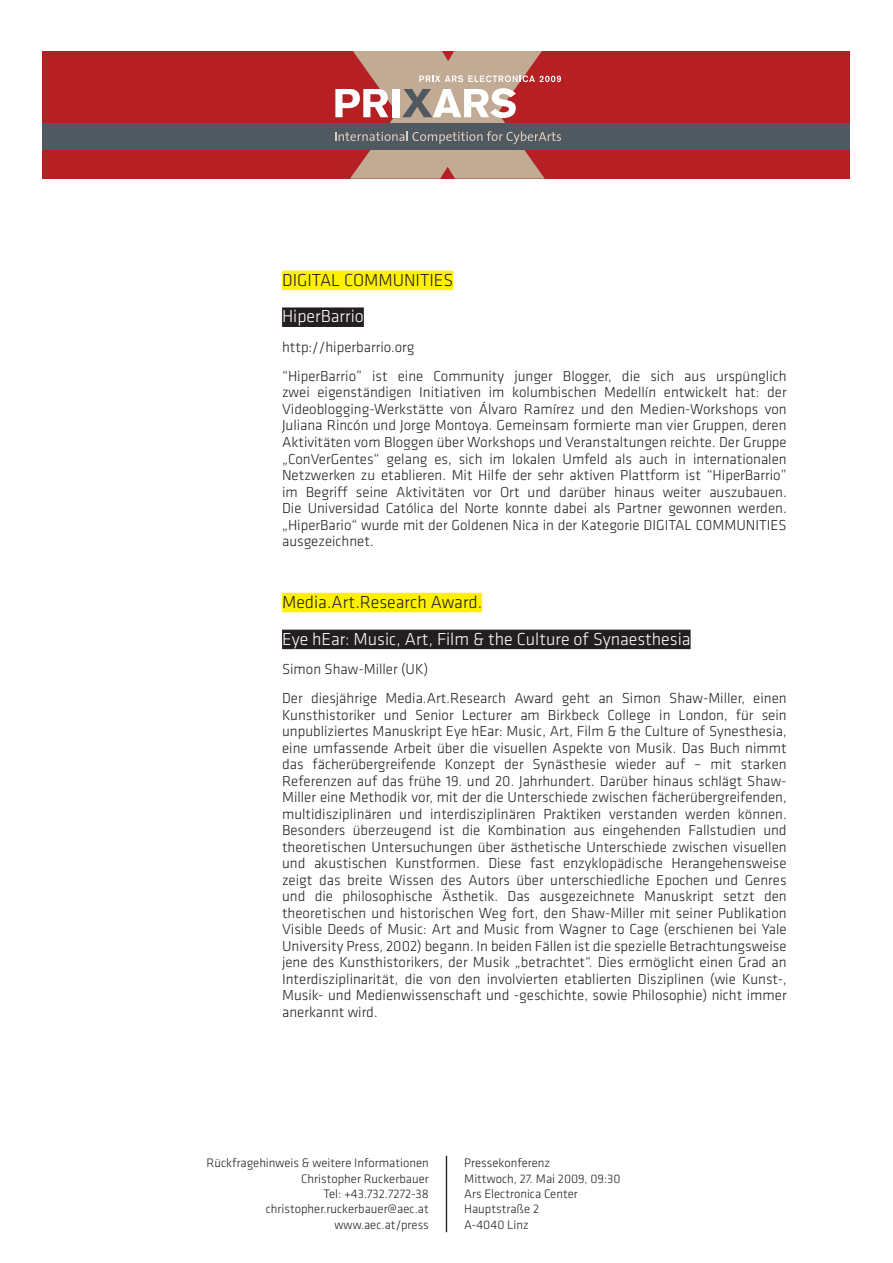
<style>
.page{position:relative;width:893px;height:1263px;background:#fff}
.page>*{position:absolute;margin:0;border:0;box-sizing:border-box;transform-origin:0 0}
.t1{font:300 18px "Klavika";color:#fff}
.t2{font:300 18px "Klavika";color:#231f20}
.t3{font:300 15px/16.5px "Klavika";color:#231f20}
.t4{font:300 12.75px/15.3px "Klavika";color:#231f20}
</style>
<div class="page">
<hr style="left:446px;top:1156px;width:1px;height:76px;background:#231f20">
<div style="left:43px;top:51px;width:807px;height:128px;background:#b62024"></div>
<div style="left:43px;top:123px;width:807px;height:27px;background:#505860"></div>
<svg style="left:335px;top:51px;width:226px;height:128px"></svg>
<div style="left:282px;top:271px;width:171px;height:19px;background:#fff101"></div>
<div style="left:282px;top:307px;width:82px;height:20px;background:#231f20"></div>
<div style="left:282px;top:593px;width:200px;height:19px;background:#fff101"></div>
<div style="left:282px;top:630px;width:409px;height:19px;background:#231f20"></div>
<p class="t2" style="left:282px;top:270px;width:173px">DIGITAL COMMUNITIES</p>
<p class="t1" style="left:282px;top:307px;width:83px">HiperBarrio</p>
<p class="t3" style="left:282px;top:332px;width:506px;line-height:29.2px">http://hiperbarrio.org<br>“HiperBarrio” ist eine Community junger Blogger, die sich aus urspünglich</p>
<p class="t3" style="left:282px;top:384px;width:506px;text-align:justify">zwei eigenständigen Initiativen im kolumbischen Medellín entwickelt hat: der Videoblogging-Werkstätte von Álvaro Ramírez und den Medien-Workshops von Juliana Rincón und Jorge Montoya. Gemeinsam formierte man vier Gruppen, deren Aktivitäten vom Bloggen über Workshops und Veranstaltungen reichte. Der Gruppe „ConVerGentes“ gelang es, sich im lokalen Umfeld als auch in internationalen Netzwerken zu etablieren. Mit Hilfe der sehr aktiven Plattform ist “HiperBarrio” im Begriff seine Aktivitäten vor Ort und darüber hinaus weiter auszubauen.<br>Die Universidad Católica del Norte konnte dabei als Partner gewonnen werden. „HiperBario“ wurde mit der Goldenen Nica in der Kategorie DIGITAL COMMUNITIES ausgezeichnet.</p>
<p class="t2" style="left:282px;top:592px;width:202px">Media.Art.Research Award.</p>
<p class="t1" style="left:282px;top:629px;width:410px">Eye hEar: Music, Art, Film &amp; the Culture of Synaesthesia</p>
<p class="t3" style="left:282px;top:655px;width:506px;line-height:29.2px">Simon Shaw-Miller (UK)<br>Der diesjährige Media.Art.Research Award geht an Simon Shaw-Miller, einen</p>
<p class="t3" style="left:282px;top:707px;width:506px;text-align:justify">Kunsthistoriker und Senior Lecturer am Birkbeck College in London, für sein unpubliziertes Manuskript Eye hEar: Music, Art, Film &amp; the Culture of Synesthesia, eine umfassende Arbeit über die visuellen Aspekte von Musik. Das Buch nimmt das fächerübergreifende Konzept der Synästhesie wieder auf – mit starken Referenzen auf das frühe 19. und 20. Jahrhundert. Darüber hinaus schlägt Shaw-Miller eine Methodik vor, mit der die Unterschiede zwischen fächerübergreifenden, multidisziplinären und interdisziplinären Praktiken verstanden werden können.<br>Besonders überzeugend ist die Kombination aus eingehenden Fallstudien und theoretischen Untersuchungen über ästhetische Unterschiede zwischen visuellen und akustischen Kunstformen. Diese fast enzyklopädische Herangehensweise zeigt das breite Wissen des Autors über unterschiedliche Epochen und Genres und die philosophische Ästhetik. Das ausgezeichnete Manuskript setzt den theoretischen und historischen Weg fort, den Shaw-Miller mit seiner Publikation Visible Deeds of Music: Art and Music from Wagner to Cage (erschienen bei Yale University Press, 2002) begann. In beiden Fällen ist die spezielle Betrachtungsweise jene des Kunsthistorikers, der Musik „betrachtet“. Dies ermöglicht einen Grad an Interdisziplinarität, die von den involvierten etablierten Disziplinen (wie Kunst-, Musik- und Medienwissenschaft und -geschichte, sowie Philosophie) nicht immer anerkannt wird.</p>
<p class="t4" style="left:206px;top:1156px;width:224px;text-align:right">Rückfragehinweis &amp; weitere Informationen<br>Christopher Ruckerbauer<br>Tel: +43.732.7272-38 christopher.ruckerbauer@aec.at www.aec.at/press</p>
<p class="t4" style="left:464px;top:1156px;width:158px">Pressekonferenz<br>Mittwoch, 27. Mai 2009, 09:30<br>Ars Electronica Center<br>Hauptstraße 2<br>A-4040 Linz</p>
</div>
